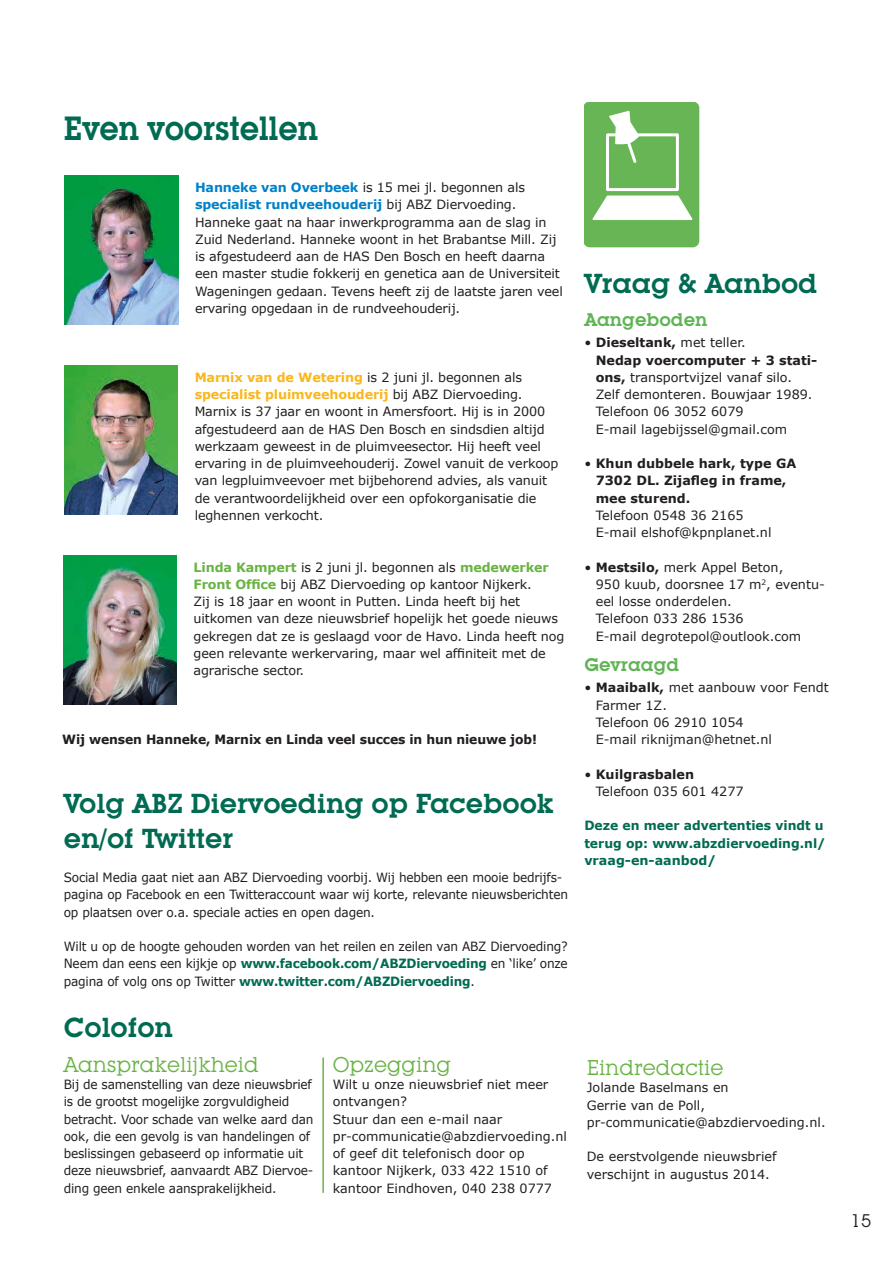
<style>
.page{position:relative;width:893px;height:1263px;background:#fff}
.page>*{position:absolute;margin:0;border:0;box-sizing:border-box;transform-origin:0 0}
.t1{font:600 33px "Lubalin Graph IT Cby BT";letter-spacing:-.01em;color:#006b52;scale:.92 1}
.t2{font:600 27px/34.5px "Lubalin Graph IT Cby BT";color:#006b52}
.t3{font:21px "Lubalin Graph IT Cby BT";color:#69b344}
.t4{font:600 18px "Lubalin Graph IT Cby BT";color:#60b455}
.t5{font:18px "Lubalin Graph IT Cby BT";color:#221e1f}
.t6{font:12.75px/17.2px "Verdana";letter-spacing:-.01em;color:#221e1f}
.t7{font:12.75px/17.2px "Verdana";letter-spacing:-.01em;color:#221e1f;scale:.95 1}
.t8{font:700 12.75px/17.2px "Verdana";letter-spacing:-.01em;color:#221e1f}
.t9{font:700 12.75px/17.2px "Verdana";color:#006b52}
.s1{font-weight:700;color:#0081c7}
.s2{font-weight:700;color:#fab71d}
.s3{font-weight:700;color:#69b344}
.s4{font-weight:700;color:#006b52}
.s5{font-weight:700}
.s6{font-weight:400}
</style>
<div class="page">
<hr style="left:322px;top:1057px;width:2px;height:136px;background:#69b344">
<svg style="left:584px;top:102px;width:115px;height:145px"></svg>
<img style="left:65px;top:175px;width:113px;height:150px">
<img style="left:64px;top:365px;width:114px;height:150px">
<img style="left:63px;top:555px;width:114px;height:149px">
<h1 class="t1" style="left:64px;top:116px;width:278px">Even voorstellen</h1>
<p class="t6" style="left:195px;top:179px;width:369px"><span class="s1">Hanneke van Overbeek</span> is 15 mei jl. begonnen als <span class="s1">specialist rundveehouderij</span> bij ABZ Diervoeding.<br>Hanneke gaat na haar inwerkprogramma aan de slag in Zuid Nederland. Hanneke woont in het Brabantse Mill. Zij is afgestudeerd aan de HAS Den Bosch en heeft daarna een master studie fokkerij en genetica aan de Universiteit Wageningen gedaan. Tevens heeft zij de laatste jaren veel ervaring opgedaan in de rundveehouderij.</p>
<p class="t6" style="left:195px;top:369px;width:365px"><span class="s2">Marnix van de Wetering</span> is 2 juni jl. begonnen als <span class="s2">specialist pluimveehouderij</span> bij ABZ Diervoeding.<br>Marnix is 37 jaar en woont in Amersfoort. Hij is in 2000 afgestudeerd aan de HAS Den Bosch en sindsdien altijd werkzaam geweest in de pluimveesector. Hij heeft veel ervaring in de pluimveehouderij. Zowel vanuit de verkoop van legpluimveevoer met bijbehorend advies, als vanuit de verantwoordelijkheid over een opfokorganisatie die leghennen verkocht.</p>
<p class="t6" style="left:194px;top:559px;width:372px"><span class="s3">Linda Kampert</span> is 2 juni jl. begonnen als <span class="s3">medewerker Front Office</span> bij ABZ Diervoeding op kantoor Nijkerk.<br>Zij is 18 jaar en woont in Putten. Linda heeft bij het uitkomen van deze nieuwsbrief hopelijk het goede nieuws gekregen dat ze is geslaagd voor de Havo. Linda heeft nog geen relevante werkervaring, maar wel affiniteit met de agrarische sector.</p>
<p class="t8" style="left:62px;top:732px;width:476px">Wij wensen Hanneke, Marnix en Linda veel succes in hun nieuwe job!</p>
<h2 class="t2" style="left:64px;top:789px;width:491px">Volg ABZ Diervoeding op Facebook en/of Twitter</h2>
<p class="t7" style="left:64px;top:869px;width:532px">Social Media gaat niet aan ABZ Diervoeding voorbij. Wij hebben een mooie bedrijfs&shy;pagina op Facebook en een Twitteraccount waar wij korte, relevante nieuwsberichten op plaatsen over o.a. speciale acties en open dagen.</p>
<p class="t7" style="left:64px;top:938px;width:532px;text-align:justify">Wilt u op de hoogte gehouden worden van het reilen en zeilen van ABZ Diervoeding?<br>Neem dan eens een kijkje op <span class="s4">www.facebook.com/ABZDiervoeding</span> en ‘like’ onze pagina of volg ons op Twitter <span class="s4">www.twitter.com/ABZDiervoeding</span>.</p>
<h2 class="t2" style="left:64px;top:1013px;width:111px">Colofon</h2>
<h3 class="t3" style="left:64px;top:1057px;width:197px">Aansprakelijkheid</h3>
<p class="t7" style="left:64px;top:1076px;width:264px">Bij de samenstelling van deze nieuwsbrief is de grootst mogelijke zorgvuldigheid betracht. Voor schade van welke aard dan ook, die een gevolg is van handelingen of beslissingen gebaseerd op informatie uit deze nieuwsbrief, aanvaardt ABZ Diervoe&shy;ding geen enkele aansprakelijkheid.</p>
<h3 class="t3" style="left:333px;top:1057px;width:120px">Opzegging</h3>
<p class="t6" style="left:333px;top:1076px;width:236px">Wilt u onze nieuwsbrief niet meer ontvangen?<br>Stuur dan een e-mail naar pr-communicatie@abzdiervoeding.nl of geef dit telefonisch door op kantoor Nijkerk, 033 422 1510 of kantoor Eindhoven, 040 238 0777</p>
<h2 class="t2" style="left:584px;top:268px;width:235px">Vraag &amp; Aanbod</h2>
<h3 class="t4" style="left:584px;top:312px;width:125px">Aangeboden</h3>
<p class="t6" style="left:596px;top:335px;width:223px;text-indent:-11px">• <span class="s5">Dieseltank,</span> met teller.<br><span class="s5">Nedap voercomputer + 3 stati&shy;ons,</span> transportvijzel vanaf silo.<br>Zelf demonteren. Bouwjaar 1989.<br>Telefoon 06 3052 6079<br>E-mail lagebijssel@gmail.com</p>
<p class="t8" style="left:596px;top:456px;width:202px;text-indent:-11px"><span class="s6">•</span> Khun dubbele hark, type GA<br>7302 DL. Zijafleg in frame, mee sturend.</p>
<p class="t6" style="left:596px;top:507px;width:177px">Telefoon 0548 36 2165<br>E-mail elshof@kpnplanet.nl</p>
<p class="t6" style="left:596px;top:559px;width:231px;text-indent:-11px">• <span class="s5">Mestsilo,</span> merk Appel Beton,<br>950 kuub, doorsnee 17 m<sup>2</sup>, eventu&shy;eel losse onderdelen.<br>Telefoon 033 286 1536<br>E-mail degrotepol@outlook.com</p>
<h3 class="t4" style="left:584px;top:657px;width:97px">Gevraagd</h3>
<p class="t6" style="left:596px;top:680px;width:234px;text-indent:-11px">• <span class="s5">Maaibalk,</span> met aanbouw voor Fendt<br>Farmer 1Z.<br>Telefoon 06 2910 1054<br>E-mail riknijman@hetnet.nl</p>
<p class="t6" style="left:596px;top:766px;width:149px;text-indent:-11px">• <span class="s5">Kuilgrasbalen<br></span>Telefoon 035 601 4277</p>
<p class="t9" style="left:584px;top:818px;width:243px">Deze en meer advertenties vindt u terug op: www.abzdiervoeding.nl/ vraag-en-aanbod/</p>
<h3 class="t3" style="left:587px;top:1060px;width:138px">Eindredactie</h3>
<p class="t6" style="left:587px;top:1080px;width:240px">Jolande Baselmans en<br>Gerrie van de Poll, pr-communicatie@abzdiervoeding.nl.</p>
<p class="t6" style="left:587px;top:1149px;width:191px">De eerstvolgende nieuwsbrief verschijnt in augustus 2014.</p>
<h3 class="t5" style="left:851px;top:1214px;width:22px">15</h3>
</div>
